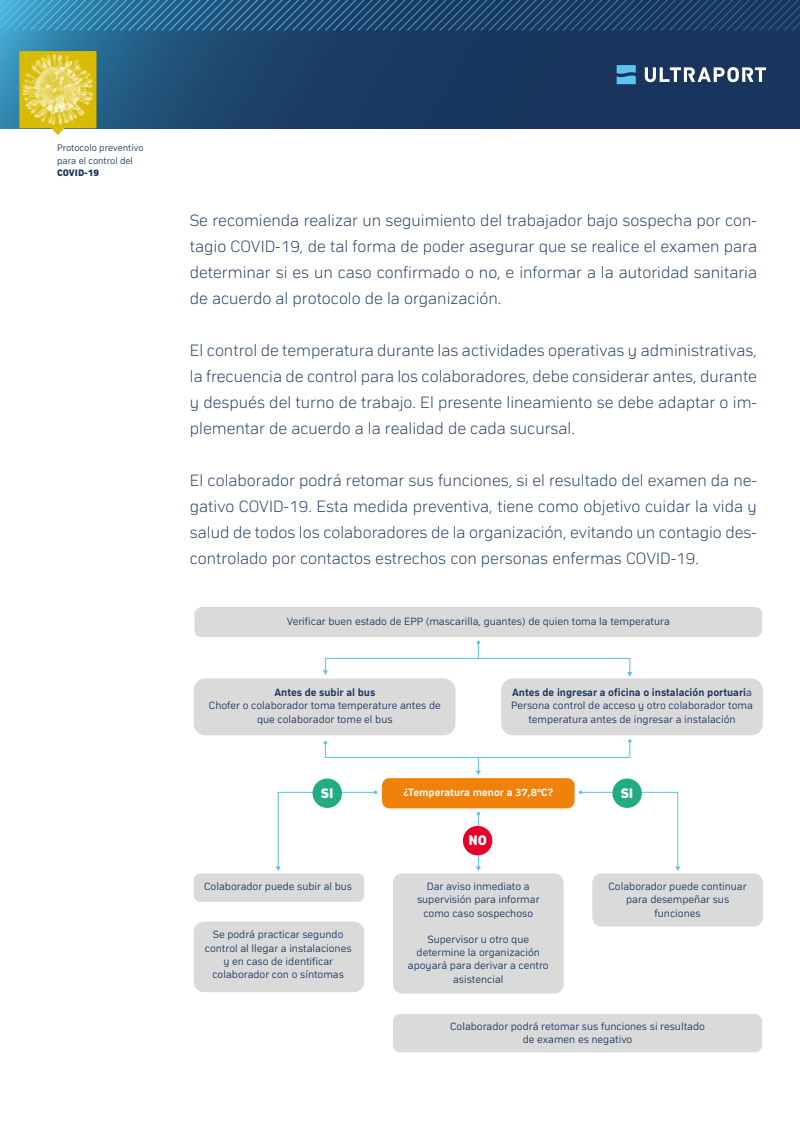
<style>
.page{position:relative;width:800px;height:1142px;background:#fff}
.page>*{position:absolute;margin:0;border:0;box-sizing:border-box;transform-origin:0 0}
.t1{font:200 17px/26px "Compasse";color:#19355d;text-align:justify}
.t2{font:800 14.3px "Compasse";color:#fff}
.t3{font:300 11px/13.2px "Compasse";color:#19355d;text-align:center}
.t4{font:700 11px "Compasse";color:#fff}
.t5{font:700 11px "Compasse";color:#19355d}
.t6{font:300 9.8px/12.7px "Compasse";color:#19355d}
.t7{font:800 9.8px "Compasse";color:#19355d}
.s1{font-weight:700}
</style>
<div class="page">
<svg style="left:0;top:0;width:800px;height:128px;background:#1e456d"></svg>
<svg style="left:617px;top:65px;width:19px;height:19px"></svg>
<svg style="left:645px;top:67px;width:121px;height:15px"></svg>
<svg style="left:120px;top:0;width:679px;height:30px;background:#224e75"></svg>
<img style="left:19px;top:51px;width:77px;height:84px">
<div style="left:194px;top:678px;width:261px;height:57px;background:#dadada;border-radius:12px"></div>
<div style="left:501px;top:678px;width:262px;height:57px;background:#dadada;border-radius:12px"></div>
<div style="left:194px;top:873px;width:170px;height:29px;background:#dadada;border-radius:7px"></div>
<div style="left:382px;top:778px;width:193px;height:30px;background:#f08209;border-radius:7px"></div>
<div style="left:194px;top:607px;width:568px;height:30px;background:#dadada;border-radius:7px"></div>
<div style="left:393px;top:1014px;width:369px;height:38px;background:#dadada;border-radius:7px"></div>
<div style="left:393px;top:873px;width:171px;height:121px;background:#dadada;border-radius:9px"></div>
<div style="left:592px;top:873px;width:171px;height:54px;background:#dadada;border-radius:9px"></div>
<div style="left:194px;top:922px;width:170px;height:70px;background:#dadada;border-radius:11px"></div>
<svg style="left:323px;top:641px;width:309px;height:36px"></svg>
<svg style="left:579px;top:791px;width:101px;height:80px"></svg>
<hr style="left:478px;top:814px;width:1px;height:53px;background:#55c2ea">
<svg style="left:476px;top:866px;width:5px;height:5px"></svg>
<svg style="left:276px;top:791px;width:101px;height:80px"></svg>
<svg style="left:324px;top:739px;width:308px;height:36px"></svg>
<div style="left:612px;top:779px;width:30px;height:29px;background:#21ad80;border-radius:50%"></div>
<div style="left:313px;top:779px;width:29px;height:29px;background:#21ad80;border-radius:50%"></div>
<div style="left:463px;top:826px;width:29px;height:29px;background:#e4002b;border-radius:50%"></div>
<p class="t6" style="left:57px;top:141px;width:88px">Protocolo preventivo para el control del</p>
<p class="t7" style="left:57px;top:167px;width:43px">COVID-19</p>
<p class="t1" style="left:190px;top:207px;width:569px">Se recomienda realizar un seguimiento del trabajador bajo sospecha por con&shy;tagio COVID-19, de tal forma de poder asegurar que se realice el examen para determinar si es un caso confirmado o no, e informar a la autoridad sanitaria de acuerdo al protocolo de la organización.</p>
<p class="t1" style="left:190px;top:337px;width:569px">El control de temperatura durante las actividades operativas y administrativas, la frecuencia de control para los colaboradores, debe considerar antes, durante y después del turno de trabajo. El presente lineamiento se debe adaptar o im&shy;plementar de acuerdo a la realidad de cada sucursal.</p>
<p class="t1" style="left:190px;top:467px;width:569px">El colaborador podrá retomar sus funciones, si el resultado del examen da ne&shy;gativo COVID-19. Esta medida preventiva, tiene como objetivo cuidar la vida y salud de todos los colaboradores de la organización, evitando un contagio des&shy;controlado por contactos estrechos con personas enfermas COVID-19.</p>
<p class="t3" style="left:287px;top:615px;width:385px">Verificar buen estado de EPP (mascarilla, guantes) de quien toma la temperatura</p>
<p class="t5" style="left:274px;top:686px;width:102px">Antes de subir al bus</p>
<p class="t3" style="left:209px;top:699px;width:233px">Chofer o colaborador toma temperature antes de que colaborador tome el bus</p>
<p class="t3" style="left:511px;top:686px;width:243px"><span class="s1">Antes de ingresar a oficina o instalación portuari</span>a<br>Persona control de acceso y otro colaborador toma temperatura antes de ingresar a instalación</p>
<p class="t2" style="left:321px;top:785px;width:14px">SI</p>
<p class="t2" style="left:621px;top:785px;width:14px">SI</p>
<p class="t2" style="left:468px;top:832px;width:20px">NO</p>
<p class="t4" style="left:403px;top:786px;width:151px">¿Temperatura menor a 37,8°C?</p>
<p class="t3" style="left:204px;top:880px;width:149px">Colaborador puede subir al bus</p>
<p class="t3" style="left:417px;top:880px;width:124px">Dar aviso inmediato a supervisión para informar como caso sospechoso</p>
<p class="t3" style="left:408px;top:933px;width:142px">Supervisor u otro que determine la organización apoyará para derivar a centro asistencial</p>
<p class="t3" style="left:205px;top:928px;width:148px">Se podrá practicar segundo control al llegar a instalaciones y en caso de identificar colaborador con o síntomas</p>
<p class="t3" style="left:609px;top:880px;width:140px">Colaborador puede continuar para desempeñar sus funciones</p>
<p class="t3" style="left:450px;top:1020px;width:256px">Colaborador podrá retomar sus funciones si resultado de examen es negativo</p>
</div>
